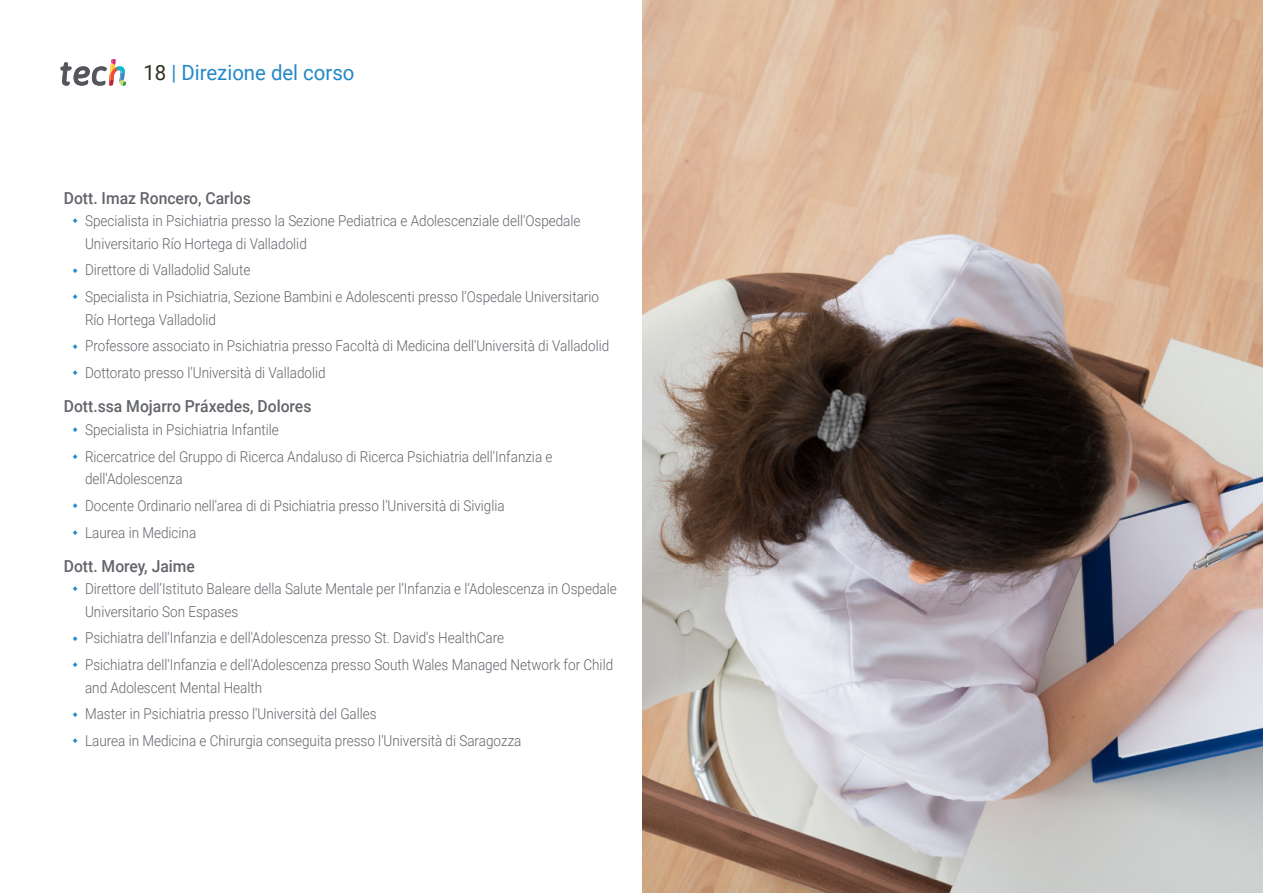
<style>
.page{position:relative;width:1263px;height:893px;background:#fff}
.page>*{position:absolute;margin:0;border:0;box-sizing:border-box;transform-origin:0 0}
.t1{font:21px "Roboto";color:#2488c9}
.t2{font:500 16.5px "Roboto";color:#61646a;scale:.95 1}
.t3{font:300 15px/26.7px "Roboto";color:#61646a;scale:.9 1}
.s1{color:#312e20}
</style>
<div class="page">
<img style="left:642px;top:0;width:621px;height:893px">
<svg style="left:61px;top:59px;width:65px;height:27px"></svg>
<h1 class="t1" style="left:144px;top:57px;width:213px"><span class="s1">18</span> | Direzione del corso</h1>
<p class="t2" style="left:64px;top:186px;width:198px">Dott. Imaz Roncero, Carlos</p>
<p class="t3" style="left:85px;top:209px;width:552px;line-height:22.5px">Specialista in Psichiatria presso la Sezione Pediatrica e Adolescenziale dell'Ospedale<br>Universitario Río Hortega di Valladolid</p>
<p class="t3" style="left:85px;top:256px;width:573px">Direttore di Valladolid Salute<br>Specialista in Psichiatria, Sezione Bambini e Adolescenti presso l'Ospedale Universitario</p>
<p class="t3" style="left:85px;top:305px;width:584px">Río Hortega Valladolid<br>Professore associato in Psichiatria presso Facoltà di Medicina dell'Università di Valladolid<br>Dottorato presso l'Università di Valladolid</p>
<p class="t2" style="left:64px;top:395px;width:262px">Dott.ssa Mojarro Práxedes, Dolores</p>
<p class="t3" style="left:85px;top:415px;width:521px">Specialista in Psichiatria Infantile<br>Ricercatrice del Gruppo di Ricerca Andaluso di Ricerca Psichiatria dell'Infanzia e</p>
<p class="t3" style="left:85px;top:465px;width:468px">dell'Adolescenza<br>Docente Ordinario nell'area di di Psichiatria presso l'Università di Siviglia<br>Laurea in Medicina</p>
<p class="t2" style="left:64px;top:554px;width:140px">Dott. Morey, Jaime</p>
<p class="t3" style="left:85px;top:577px;width:592px;line-height:22.5px">Direttore dell’Istituto Baleare della Salute Mentale per l’Infanzia e l’Adolescenza in Ospedale<br>Universitario Son Espases</p>
<p class="t3" style="left:85px;top:624px;width:588px">Psichiatra dell'Infanzia e dell'Adolescenza presso St. David's HealthCare<br>Psichiatra dell'Infanzia e dell'Adolescenza presso South Wales Managed Network for Child</p>
<p class="t3" style="left:85px;top:673px;width:486px">and Adolescent Mental Health<br>Master in Psichiatria presso l'Università del Galles<br>Laurea in Medicina e Chirurgia conseguita presso l'Università di Saragozza</p>
</div>
